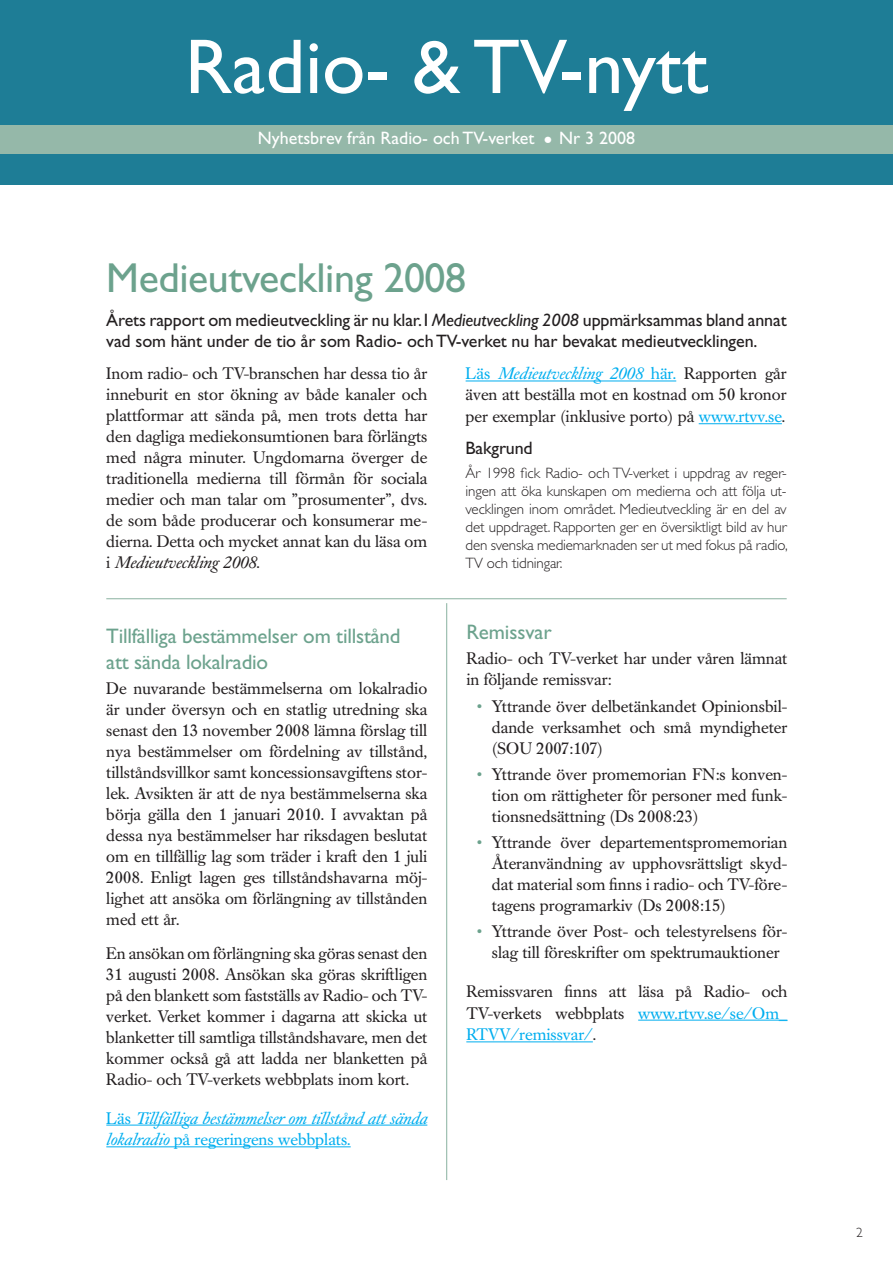
<style>
.page{position:relative;width:893px;height:1263px;background:#fff}
.page>*{position:absolute;margin:0;border:0;box-sizing:border-box;transform-origin:0 0}
.t1{font:78px "Gill Sans";color:#fff}
.t2{font:42px "Gill Sans";letter-spacing:-.01em;color:#6ca28d}
.t3{font:21px/25.2px "Gill Sans";letter-spacing:-.01em;color:#6ca28d}
.t4{font:18px/21px "Gill Sans";letter-spacing:-.005em;color:#231f20}
.t5{font:18px "Gill Sans";color:#fff}
.t6{font:16.5px/21px "Caslon Book BE";color:#231f20;text-align:justify}
.t7{font:italic 16.5px/21.8px "Caslon Book BE";color:#00aeef}
.t8{font:300 15px/18px "Gill Sans";letter-spacing:-.01em;color:#231f20;text-align:justify}
.t9{font:300 13.5px "Gill Sans";color:#231f20}
.s1{font-style:italic}
.s2{color:#00aeef}
.s3{font-style:italic;color:#00aeef}
.s4{font-style:normal}
.s5{color:#6ca28d}
</style>
<div class="page">
<div style="left:0;top:0;width:893px;height:185px;background:#1e7d96"></div>
<div style="left:0;top:125px;width:893px;height:28px;background:#95b8a9"></div>
<hr style="left:106px;top:1125px;width:321px;height:1px;background:#00aeef">
<hr style="left:106px;top:1146px;width:245px;height:1px;background:#00aeef">
<hr style="left:466px;top:381px;width:210px;height:1px;background:#00aeef">
<hr style="left:699px;top:423px;width:83px;height:1px;background:#00aeef">
<hr style="left:638px;top:1020px;width:149px;height:1px;background:#00aeef">
<hr style="left:466px;top:1041px;width:127px;height:1px;background:#00aeef">
<hr style="left:106px;top:598px;width:681px;height:1px;background:#89b19f">
<hr style="left:446px;top:603px;width:1px;height:577px;background:#89b19f">
<h1 class="t1" style="left:185px;top:22px;width:525px">Radio- &amp; TV-nytt</h1>
<p class="t5" style="left:258px;top:128px;width:379px">Nyhetsbrev från Radio- och TV-verket ● Nr 3 2008</p>
<h2 class="t2" style="left:106px;top:253px;width:361px">Medieutveckling 2008</h2>
<p class="t4" style="left:106px;top:309px;width:682px">Årets rapport om medieutveckling är nu klar. I <span class="s1">Medieutveckling 2008</span> uppmärksammas bland annat vad som hänt under de tio år som Radio- och TV-verket nu har bevakat medieutvecklingen.</p>
<p class="t6" style="left:106px;top:364px;width:323px">Inom radio- och TV-branschen har dessa tio år inneburit en stor ökning av både kanaler och plattformar att sända på, men trots detta har den dagliga mediekonsumtionen bara förlängts med några minuter. Ungdomarna överger de traditionella medierna till förmån för sociala medier och man talar om ”prosumenter”, dvs. de som både producerar och konsumerar me&shy;dierna. Detta och mycket annat kan du läsa om i <span class="s1">Medieutveckling 2008</span>.</p>
<p class="t6" style="left:466px;top:363px;width:323px;line-height:21.5px"><span class="s2">Läs</span> <span class="s3">Medieutveckling 2008</span> <span class="s2">här.</span> Rapporten går även att beställa mot en kostnad om 50 kronor per exemplar (inklusive porto) på <span class="s2">www.rtvv.se</span>.</p>
<p class="t4" style="left:466px;top:438px;width:69px">Bakgrund</p>
<p class="t8" style="left:466px;top:463px;width:324px">År 1998 fick Radio- och TV-verket i uppdrag av reger&shy;ingen att öka kunskapen om medierna och att följa ut&shy;vecklingen inom området. Medieutveckling är en del av det uppdraget. Rapporten ger en översiktligt bild av hur den svenska mediemarknaden ser ut med fokus på radio, TV och tidningar.</p>
<p class="t3" style="left:106px;top:624px;width:296px">Tillfälliga bestämmelser om tillstånd att sända lokalradio</p>
<p class="t6" style="left:106px;top:678px;width:323px">De nuvarande bestämmelserna om lokalradio är under översyn och en statlig utredning ska senast den 13 november 2008 lämna förslag till nya bestämmelser om fördelning av tillstånd, tillståndsvillkor samt koncessionsavgiftens stor&shy;lek. Avsikten är att de nya bestämmelserna ska börja gälla den 1 januari 2010. I avvaktan på dessa nya bestämmelser har riksdagen beslutat om en tillfällig lag som träder i kraft den 1 juli 2008. Enligt lagen ges tillståndshavarna möj&shy;lighet att ansöka om förlängning av tillstånden med ett år.</p>
<p class="t6" style="left:106px;top:943px;width:323px">En ansökan om förlängning ska göras senast den 31 augusti 2008. Ansökan ska göras skriftligen på den blankett som fastställs av Radio- och TV&shy;verket. Verket kommer i dagarna att skicka ut blanketter till samtliga tillståndshavare, men det kommer också gå att ladda ner blanketten på Radio- och TV-verkets webbplats inom kort.</p>
<p class="t7" style="left:106px;top:1107px;width:322px"><span class="s4">Läs</span> Tillfälliga bestämmelser om tillstånd att sända lokalradio <span class="s4">på regeringens webbplats.</span></p>
<p class="t3" style="left:466px;top:619px;width:87px">Remissvar</p>
<p class="t6" style="left:466px;top:649px;width:323px">Radio- och TV-verket har under våren lämnat in följande remissvar:</p>
<p class="t6" style="left:492px;top:696px;width:297px;text-indent:-15px"><span class="s5">•</span> Yttrande över delbetänkandet Opinionsbil&shy;dande verksamhet och små myndigheter (SOU 2007:107)</p>
<p class="t6" style="left:492px;top:764px;width:297px;text-indent:-15px"><span class="s5">•</span> Yttrande över promemorian FN:s konven&shy;tion om rättigheter för personer med funk&shy;tionsnedsättning (Ds 2008:23)</p>
<p class="t6" style="left:492px;top:832px;width:297px;text-indent:-15px"><span class="s5">•</span> Yttrande över departementspromemorian Återanvändning av upphovsrättsligt skyd&shy;dat material som finns i radio- och TV-före&shy;tagens programarkiv (Ds 2008:15)</p>
<p class="t6" style="left:477px;top:921px;width:312px;text-align:center"><span class="s5">•</span> Yttrande över Post- och telestyrelsens för&shy;slag till föreskrifter om spektrumauktioner</p>
<p class="t6" style="left:466px;top:981px;width:323px;line-height:21.8px">Remissvaren finns att läsa på Radio- och TV-verkets webbplats <span class="s2">www.rtvv.se/se/Om_ RTVV/remissvar/</span>.</p>
<p class="t9" style="left:856px;top:1224px;width:8px">2</p>
</div>
